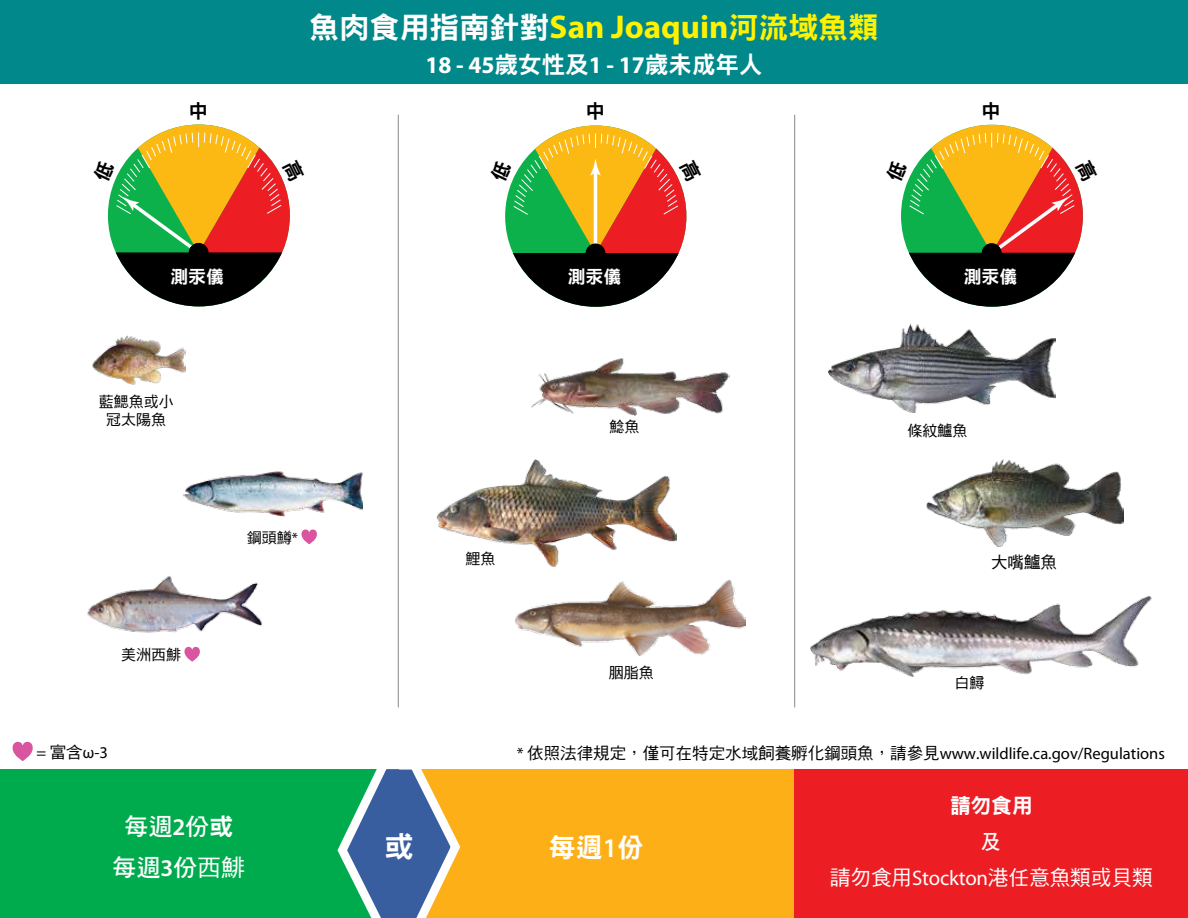
<style>
.page{position:relative;width:1188px;height:918px;background:#fff}
.page>*{position:absolute;margin:0;border:0;box-sizing:border-box;transform-origin:0 0}
.t1{font:700 33px "Myriad Pro";color:#fff200}
.t2{font:29.4px "DF Hei Std W9";color:#fff}
.t3{font:27px "DF Hei Std W9";color:#fff}
.t4{font:700 24px "Myriad Pro";color:#fff}
.t5{font:24px/40.3px "DF Hei Std W7";color:#fff;text-align:center}
.t6{font:21px "DF Hei Std W5";letter-spacing:-.01em;color:#fff}
.t7{font:21px "DF Hei Std W9";color:#fff}
.t8{font:21px "DF Hei Std W7";color:#fff}
.t9{font:18px "DF Hei Std W9";color:#fff}
.t10{font:16.5px "Myriad Pro";color:#000}
.t11{font:16.5px "DF Hei Std W5";color:#000}
.t12{font:15px/18px "DF Hei Std W5";color:#000;text-align:center}
.s1{font-family:"DF Hei Std W9";font-weight:400;font-size:30px;color:#fff}
.s2{font-family:"DF Hei Std W9";font-weight:400;font-size:30px}
.s3{font-family:"DF Hei Std W9";font-weight:400}
.s4{font-family:"Myriad Pro"}
.s5{font-family:"DF Hei Std W5"}
.s6{font-family:"Myriad Pro";font-weight:600}
.s7{font-family:"DF Hei Std W9"}
</style>
<div class="page">
<div style="left:0;top:0;width:1188px;height:84px;background:#00888b"></div>
<hr style="left:398px;top:115px;width:1px;height:592px;background:#939598">
<hr style="left:794px;top:115px;width:1px;height:592px;background:#939598">
<div style="left:361px;top:770px;width:443px;height:148px;background:#fcaf17"></div>
<div style="left:0;top:770px;width:398px;height:148px;background:#00ab4e"></div>
<div style="left:795px;top:770px;width:393px;height:148px;background:#ed1d24"></div>
<svg style="left:12px;top:742px;width:21px;height:19px"></svg>
<img style="left:828px;top:324px;width:228px;height:89px">
<img style="left:183px;top:471px;width:180px;height:45px">
<svg style="left:301px;top:530px;width:16px;height:14px"></svg>
<img style="left:87px;top:576px;width:176px;height:71px">
<svg style="left:184px;top:647px;width:16px;height:15px"></svg>
<img style="left:437px;top:459px;width:240px;height:108px">
<img style="left:531px;top:358px;width:199px;height:57px">
<img style="left:92px;top:335px;width:93px;height:50px">
<img style="left:515px;top:579px;width:231px;height:77px">
<img style="left:811px;top:596px;width:341px;height:80px">
<img style="left:926px;top:459px;width:197px;height:88px">
<svg style="left:333px;top:769px;width:132px;height:149px"></svg>
<svg style="left:108px;top:124px;width:182px;height:182px"></svg>
<svg style="left:505px;top:126px;width:182px;height:181px"></svg>
<svg style="left:901px;top:124px;width:182px;height:183px"></svg>
<h1 class="t1" style="left:310px;top:5px;width:570px"><span class="s1">魚肉食用指南針對</span>San Joaquin<span class="s2">河流域魚類</span></h1>
<h3 class="t4" style="left:425px;top:49px;width:339px">18 - 45<span class="s3">歲女性及</span>1 - 17<span class="s3">歲未成年人</span></h3>
<p class="t9" style="left:170px;top:266px;width:55px">測汞儀</p>
<p class="t9" style="left:568px;top:266px;width:55px">測汞儀</p>
<p class="t9" style="left:964px;top:266px;width:55px">測汞儀</p>
<p class="t12" style="left:99px;top:393px;width:76px">藍鰓魚或小冠太陽魚</p>
<p class="t12" style="left:121px;top:645px;width:61px">美洲西鯡</p>
<p class="t12" style="left:247px;top:528px;width:53px">鋼頭鱒<span class="s4">*</span></p>
<p class="t12" style="left:465px;top:549px;width:31px">鯉魚</p>
<p class="t12" style="left:609px;top:417px;width:31px">鯰魚</p>
<p class="t12" style="left:609px;top:663px;width:46px">胭脂魚</p>
<p class="t12" style="left:907px;top:422px;width:61px">條紋鱸魚</p>
<p class="t11" style="left:991px;top:553px;width:67px">大嘴鱸魚</p>
<p class="t12" style="left:955px;top:673px;width:31px">白鱘</p>
<p class="t10" style="left:36px;top:743px;width:73px">= <span class="s5">富含</span>ω-3</p>
<p class="t10" style="left:517px;top:743px;width:650px">* <span class="s5">依照法律規定，僅可在特定水域飼養孵化鋼頭魚，請參見</span>www.wildlife.ca.gov/Regulations</p>
<h3 class="t5" style="left:112px;top:806px;width:134px">每週<span class="s6">2</span>份<span class="s7">或</span>每週<span class="s6">3</span>份<span class="s5">西鯡</span></h3>
<h2 class="t2" style="left:384px;top:830px;width:31px">或</h2>
<h3 class="t3" style="left:549px;top:833px;width:97px">每週<span class="s6">1</span>份</h3>
<p class="t7" style="left:950px;top:794px;width:84px">請勿食用</p>
<p class="t8" style="left:981px;top:830px;width:22px">及</p>
<p class="t6" style="left:830px;top:866px;width:324px">請勿食用<span class="s4">Stockton</span>港任意魚類或貝類</p>
</div>
